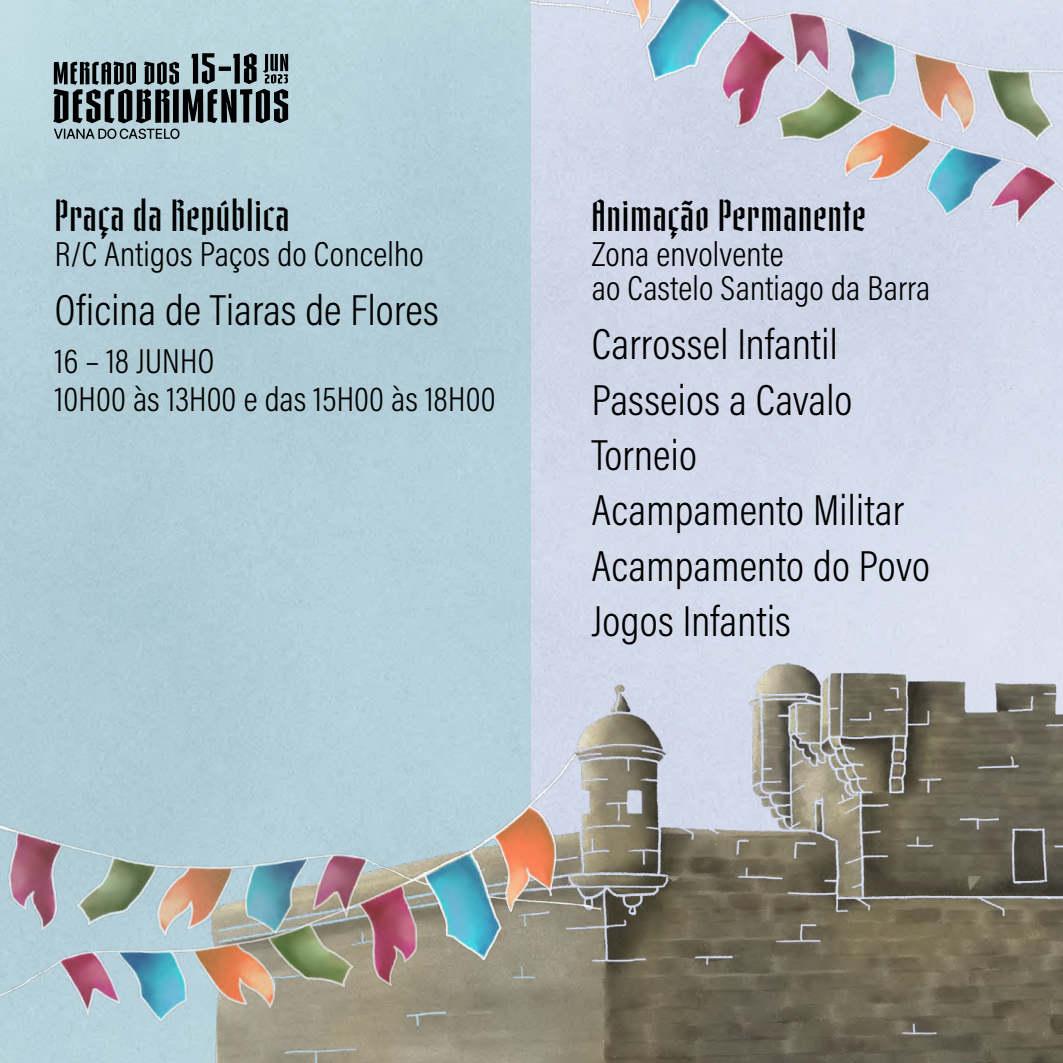
<style>
.page{position:relative;width:1063px;height:1063px;background:#fff}
.page>*{position:absolute;margin:0;border:0;box-sizing:border-box;transform-origin:0 0}
.t1{font:300 43.75px/55.4px "Acumin Pro Cond";letter-spacing:.005em;color:#000}
.t2{font:300 41.25px "Gandur New";letter-spacing:.035em;color:#000}
.t3{font:300 35px/33.8px "Acumin Pro Cond";letter-spacing:.005em;color:#000}
</style>
<div class="page">
<img style="left:0;top:0;width:1063px;height:612px">
<img style="left:170px;top:598px;width:893px;height:465px">
<img style="left:0;top:612px;width:648px;height:451px">
<img style="left:530px;top:0;width:533px;height:265px">
<svg style="left:54px;top:129px;width:125px;height:10px"></svg>
<svg style="left:53px;top:53px;width:235px;height:70px;background:#647277"></svg>
<svg style="left:219px;top:67px;width:12px;height:4px"></svg>
<p class="t2" style="left:55px;top:185px;width:236px">Praça da República</p>
<p class="t3" style="left:55px;top:237px;width:370px">R/C Antigos Paços do Concelho</p>
<p class="t1" style="left:55px;top:282px;width:386px">Oficina de Tiaras de Flores</p>
<p class="t3" style="left:55px;top:342px;width:442px;line-height:37.2px">16 – 18 JUNHO<br>10H00 às 13H00 e das 15H00 às 18H00</p>
<p class="t2" style="left:592px;top:185px;width:275px">Animação Permanente</p>
<p class="t3" style="left:592px;top:237px;width:340px">Zona envolvente<br>ao Castelo Santiago da Barra</p>
<p class="t1" style="left:592px;top:316px;width:340px">Carrossel Infantil<br>Passeios a Cavalo<br>Torneio<br>Acampamento Militar<br>Acampamento do Povo<br>Jogos Infantis</p>
</div>
